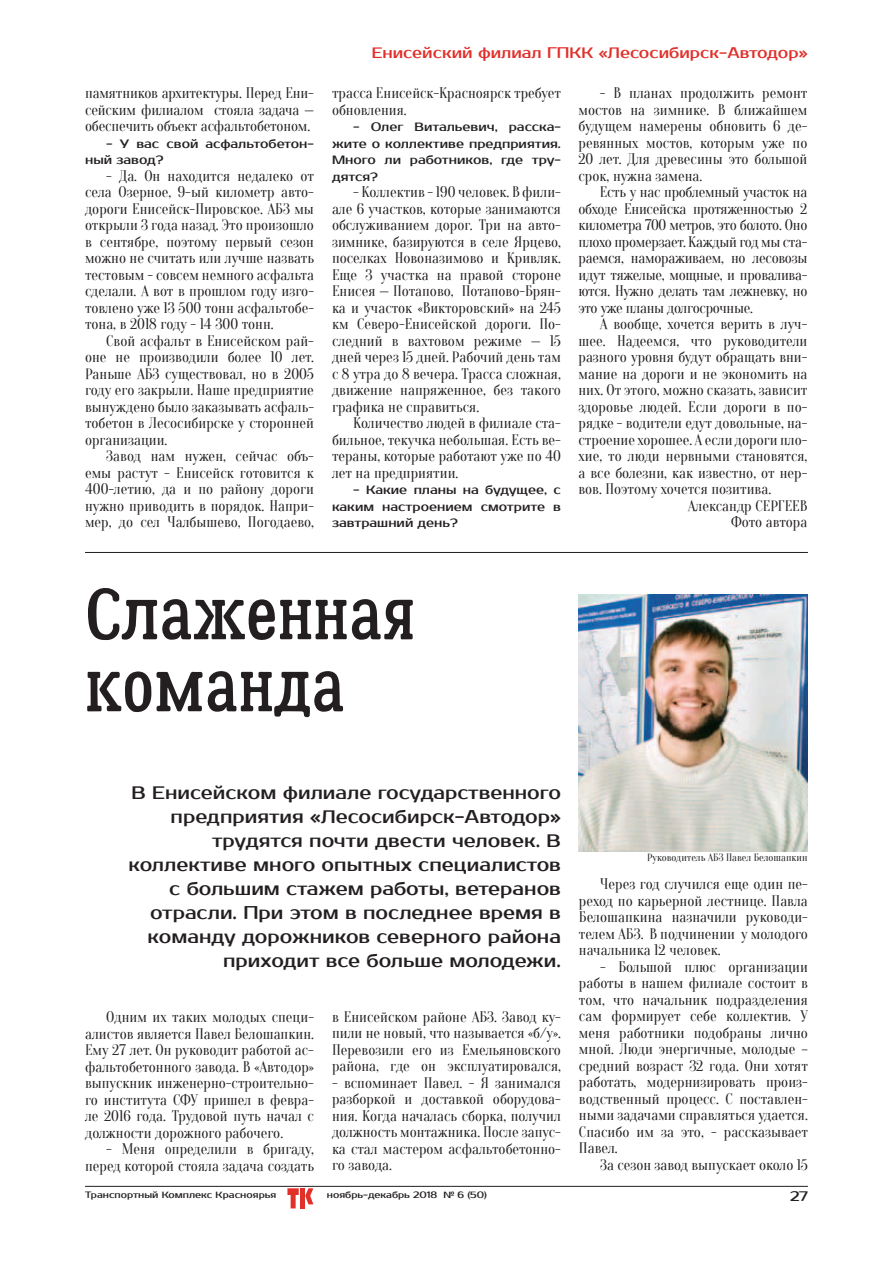
<style>
.page{position:relative;width:893px;height:1263px;background:#fff}
.page>*{position:absolute;margin:0;border:0;box-sizing:border-box;transform-origin:0 0}
.t1{font:72px/72px "Lumberjack";color:#231f20}
.t2{font:18px/24px "Prosto";color:#231f20;text-align:right}
.t3{font:15px/16.5px "Oranienbaum";color:#231f20;text-align:justify}
.t4{font:15px "Prosto";color:#e12f2a}
.t5{font:13.5px "Prosto";color:#231f20}
.t6{font:12px/16.5px "Prosto";color:#231f20;text-align:justify}
.t7{font:10.5px "Oranienbaum";color:#231f20}
.t8{font:9px "Prosto";color:#231f20}
</style>
<div class="page">
<hr style="left:85px;top:1186px;width:723px;height:1px;background:#231f20">
<svg style="left:287px;top:1188px;width:12px;height:20px"></svg>
<div style="left:300px;top:1188px;width:5px;height:20px;background:#e12f2a"></div>
<svg style="left:305px;top:1188px;width:8px;height:16px"></svg>
<img style="left:579px;top:594px;width:228px;height:257px">
<hr style="left:85px;top:552px;width:723px;height:1px;background:#231f20">
<p class="t3" style="left:85px;top:85px;width:230px">памятников архитектуры. Перед Ени&shy;сейским филиалом стояла задача — обеспечить объект асфальтобетоном.</p>
<p class="t6" style="left:85px;top:136px;width:230px;text-indent:21px">- У вас свой асфальтобетон&shy;ный завод?</p>
<p class="t3" style="left:85px;top:168px;width:230px;text-indent:21px">- Да. Он находится недалеко от села Озерное, 9-ый километр авто&shy;дороги Енисейск-Пировское. АБЗ мы открыли 3 года назад. Это произошло в сентябре, поэтому первый сезон можно не считать или лучше назвать тестовым - совсем немного асфальта сделали. А вот в прошлом году изго&shy;товлено уже 13 500 тонн асфальтобе&shy;тона, в 2018 году - 14 300 тонн.</p>
<p class="t3" style="left:85px;top:333px;width:230px;text-indent:21px">Свой асфальт в Енисейском рай&shy;оне не производили более 10 лет.<br>Раньше АБЗ существовал, но в 2005 году его закрыли. Наше предприятие вынуждено было заказывать асфаль&shy;тобетон в Лесосибирске у сторонней организации.</p>
<p class="t3" style="left:85px;top:448px;width:230px;text-indent:21px">Завод нам нужен, сейчас объ&shy;емы растут - Енисейск готовится к 400-летию, да и по району дороги нужно приводить в порядок. Напри&shy;мер, до сел Чалбышево, Погодаево,</p>
<p class="t4" style="left:372px;top:44px;width:437px">Енисейский филиал ГПКК «Лесосибирск-Автодор»</p>
<p class="t3" style="left:332px;top:85px;width:230px">трасса Енисейск-Красноярск требует обновления.</p>
<p class="t6" style="left:332px;top:119px;width:230px;text-indent:21px">- Олег Витальевич, расска&shy;жите о коллективе предприятия.<br>Много ли работников, где тру&shy;дятся?</p>
<p class="t3" style="left:332px;top:184px;width:230px;text-indent:21px">- Коллектив - 190 человек. В фили&shy;але 6 участков, которые занимаются обслуживанием дорог. Три на авто&shy;зимнике, базируются в селе Ярцево, поселках Новоназимово и Кривляк.<br>Еще 3 участка на правой стороне Енисея — Потапово, Потапово-Брян&shy;ка и участок «Викторовский» на 245 км Северо-Енисейской дороги. По&shy;следний в вахтовом режиме — 15 дней через 15 дней. Рабочий день там с 8 утра до 8 вечера. Трасса сложная, движение напряженное, без такого графика не справиться.</p>
<p class="t3" style="left:332px;top:415px;width:230px;text-indent:21px">Количество людей в филиале ста&shy;бильное, текучка небольшая. Есть ве&shy;тераны, которые работают уже по 40 лет на предприятии.</p>
<p class="t6" style="left:332px;top:482px;width:230px;text-indent:21px">- Какие планы на будущее, с каким настроением смотрите в завтрашний день?</p>
<p class="t3" style="left:578px;top:85px;width:230px;text-indent:21px">- В планах продолжить ремонт мостов на зимнике. В ближайшем будущем намерены обновить 6 де&shy;ревянных мостов, которым уже по 20 лет. Для древесины это большой срок, нужна замена.</p>
<p class="t3" style="left:578px;top:184px;width:230px;text-indent:21px">Есть у нас проблемный участок на обходе Енисейска протяженностью 2 километра 700 метров, это болото. Оно плохо промерзает. Каждый год мы ста&shy;раемся, намораживаем, но лесовозы идут тяжелые, мощные, и провалива&shy;ются. Нужно делать там лежневку, но это уже планы долгосрочные.</p>
<p class="t3" style="left:600px;top:316px;width:209px">А вообще, хочется верить в луч-</p>
<p class="t3" style="left:578px;top:333px;width:230px">шее. Надеемся, что руководители</p>
<p class="t3" style="left:578px;top:349px;width:230px">разного уровня будут обращать вни-</p>
<p class="t3" style="left:578px;top:366px;width:230px">мание на дороги и не экономить на</p>
<p class="t3" style="left:578px;top:382px;width:230px">них. От этого, можно сказать, зависит</p>
<p class="t3" style="left:578px;top:399px;width:230px">здоровье людей. Если дороги в по-</p>
<p class="t3" style="left:578px;top:415px;width:230px">рядке - водители едут довольные, на-</p>
<p class="t3" style="left:578px;top:432px;width:230px">строение хорошее. А если дороги пло-</p>
<p class="t3" style="left:578px;top:448px;width:230px">хие, то люди нервными становятся,</p>
<p class="t3" style="left:578px;top:465px;width:230px">а все болезни, как известно, от нер-</p>
<p class="t3" style="left:578px;top:481px;width:194px">вов. Поэтому хочется позитива.</p>
<p class="t3" style="left:688px;top:498px;width:84px">Александр Сергеев</p>
<p class="t3" style="left:731px;top:514px;width:78px">Фото автора</p>
<h1 class="t1" style="left:85px;top:580px;width:331px">Слаженная команда</h1>
<p class="t2" style="left:128px;top:781px;width:434px">В Енисейском филиале государственного предприятия «Лесосибирск-Автодор» трудятся почти двести человек. В коллективе много опытных специалистов с большим стажем работы, ветеранов отрасли. При этом в последнее время в команду дорожников северного района приходит все больше молодежи.</p>
<p class="t3" style="left:85px;top:1009px;width:230px;text-indent:21px">Одним их таких молодых специ&shy;алистов является Павел Белошапкин.<br>Ему 27 лет. Он руководит работой ас&shy;фальтобетонного завода. В «Автодор» выпускник инженерно-строительно&shy;го института СФУ пришел в февра&shy;ле 2016 года. Трудовой путь начал с должности дорожного рабочего.</p>
<p class="t3" style="left:85px;top:1141px;width:230px;text-align:right">- Меня определили в бригаду, перед которой стояла задача создать</p>
<p class="t3" style="left:332px;top:1009px;width:230px">в Енисейском районе АБЗ. Завод ку&shy;пили не новый, что называется «б/у».<br>Перевозили его из Емельяновского района, где он эксплуатировался,</p>
<p class="t3" style="left:332px;top:1075px;width:230px">- вспоминает Павел. - Я занимался разборкой и доставкой оборудова&shy;ния. Когда началась сборка, получил должность монтажника. После запус&shy;ка стал мастером асфальтобетонно&shy;го завода.</p>
<p class="t7" style="left:647px;top:851px;width:162px">Руководитель АБЗ Павел Белошапкин</p>
<p class="t3" style="left:579px;top:876px;width:230px;text-indent:21px">Через год случился еще один пе&shy;реход по карьерной лестнице. Павла Белошапкина назначили руководи&shy;телем АБЗ. В подчинении у молодого начальника 12 человек.</p>
<p class="t3" style="left:579px;top:959px;width:230px;text-indent:21px">- Большой плюс организации работы в нашем филиале состоит в том, что начальник подразделения сам формирует себе коллектив. У меня работники подобраны лично мной. Люди энергичные, молодые – средний возраст 32 года. Они хотят работать, модернизировать произ&shy;водственный процесс. С поставлен&shy;ными задачами справляться удается.<br>Спасибо им за это, - рассказывает Павел.</p>
<p class="t3" style="left:600px;top:1157px;width:209px">За сезон завод выпускает около 15</p>
<p class="t8" style="left:85px;top:1189px;width:193px">Транспортный Комплекс Красноярья</p>
<p class="t8" style="left:327px;top:1189px;width:162px">ноябрь-декабрь 2018 № 6 (50)</p>
<p class="t5" style="left:790px;top:1188px;width:19px">27</p>
</div>
